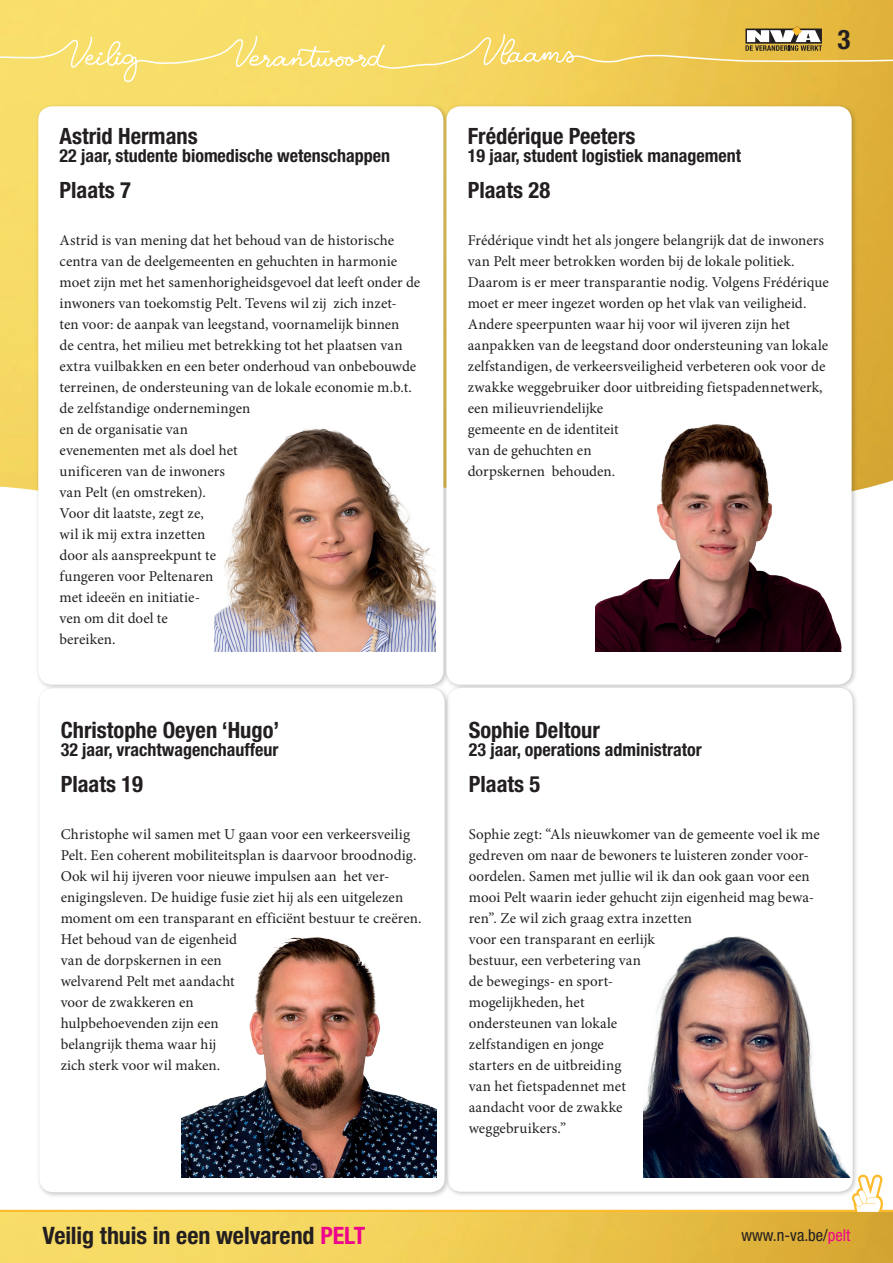
<style>
.page{position:relative;width:893px;height:1263px;background:#fff}
.page>*{position:absolute;margin:0;border:0;box-sizing:border-box;transform-origin:0 0}
.t1{font:700 condensed 27px "Helvetica Neue LT Std";color:#231f20}
.t2{font:700 condensed 24px "Helvetica Neue LT Std";letter-spacing:-.005em;color:#231f20}
.t3{font:700 condensed 22.5px "Helvetica Neue LT Std";color:#231f20}
.t4{font:700 condensed 18px "Helvetica Neue LT Std";color:#231f20}
.t5{font:condensed 16.5px "Helvetica Neue LT Std";color:#231f20}
.t6{font:15px/21px "Minion Pro";color:#231f20}
.t7{font:condensed 15px "Helvetica Neue LT Std";color:#231f20}
.s1{color:#ed028c}
</style>
<div class="page">
<img style="left:0;top:0;width:893px;height:464px">
<svg style="left:0;top:464px;width:893px;height:27px;background:#e9c865"></svg>
<img style="left:0;top:1212px;width:893px;height:51px">
<svg style="left:0;top:26px;width:893px;height:56px;background:#f0d265"></svg>
<svg style="left:0;top:1174px;width:893px;height:38px"></svg>
<div style="left:38px;top:106px;width:405px;height:579px;background:#fff;border-radius:14px"></div>
<div style="left:443px;top:103px;width:414px;height:588px;background:#231f20;opacity:.25"></div>
<div style="left:446px;top:106px;width:406px;height:579px;background:#fff;border-radius:14px"></div>
<img style="left:215px;top:428px;width:221px;height:224px">
<img style="left:596px;top:424px;width:245px;height:227px">
<div style="left:444px;top:685px;width:415px;height:513px;background:#231f20;opacity:.25"></div>
<div style="left:448px;top:688px;width:405px;height:504px;background:#fff;border-radius:14px"></div>
<img style="left:643px;top:936px;width:207px;height:242px">
<div style="left:36px;top:685px;width:414px;height:513px;background:#231f20;opacity:.25"></div>
<div style="left:39px;top:688px;width:406px;height:504px;background:#fff;border-radius:14px"></div>
<img style="left:182px;top:937px;width:255px;height:241px">
<h3 class="t3" style="left:60px;top:122px;width:140px">Astrid Hermans</h3>
<p class="t4" style="left:60px;top:145px;width:332px">22 jaar, studente biomedische wetenschappen</p>
<h3 class="t3" style="left:60px;top:176px;width:73px">Plaats 7</h3>
<p class="t6" style="left:60px;top:229px;width:362px">Astrid is van mening dat het behoud van de historische centra van de deelgemeenten en gehuchten in harmonie moet zijn met het samenhorigheidsgevoel dat leeft onder de inwoners van toekomstig Pelt. Tevens wil zij zich inzet-<br>ten voor: de aanpak van leegstand, voornamelijk binnen<br>de centra, het milieu met betrekking tot het plaatsen van extra vuilbakken en een beter onderhoud van onbebouwde terreinen, de ondersteuning van de lokale economie m.b.t. de zelfstandige ondernemingen<br>en de organisatie van<br>evenementen met als doel het<br>unificeren van de inwoners<br>van Pelt (en omstreken).<br>Voor dit laatste, zegt ze,<br>wil ik mij extra inzetten<br>door als aanspreekpunt te<br>fungeren voor Peltenaren<br>met ideeën en initiatie-<br>ven om dit doel te<br>bereiken.</p>
<h3 class="t3" style="left:61px;top:716px;width:220px">Christophe Oeyen ‘Hugo’</h3>
<p class="t4" style="left:61px;top:739px;width:219px">32 jaar, vrachtwagenchauffeur</p>
<h3 class="t3" style="left:61px;top:770px;width:84px">Plaats 19</h3>
<p class="t6" style="left:61px;top:823px;width:362px">Christophe wil samen met U gaan voor een verkeersveilig Pelt. Een coherent mobiliteitsplan is daarvoor broodnodig.<br>Ook wil hij ijveren voor nieuwe impulsen aan het ver&shy;enigingsleven. De huidige fusie ziet hij als een uitgelezen moment om een transparant en efficiënt bestuur te creëren.<br>Het behoud van de eigenheid<br>van de dorpskernen in een<br>welvarend Pelt met aandacht<br>voor de zwakkeren en<br>hulpbehoevenden zijn een<br>belangrijk thema waar hij<br>zich sterk voor wil maken.</p>
<h1 class="t1" style="left:837px;top:23px;width:14px">3</h1>
<h3 class="t3" style="left:468px;top:122px;width:169px">Frédérique Peeters</h3>
<p class="t4" style="left:468px;top:145px;width:275px">19 jaar, student logistiek management</p>
<h3 class="t3" style="left:468px;top:176px;width:84px">Plaats 28</h3>
<p class="t6" style="left:468px;top:229px;width:362px">Frédérique vindt het als jongere belangrijk dat de inwoners van Pelt meer betrokken worden bij de lokale politiek.<br>Daarom is er meer transparantie nodig. Volgens Frédérique moet er meer ingezet worden op het vlak van veiligheid.<br>Andere speerpunten waar hij voor wil ijveren zijn het aanpakken van de leegstand door ondersteuning van lokale zelfstandigen, de verkeersveiligheid verbeteren ook voor de zwakke weggebruiker door uitbreiding fietspadennetwerk, een milieuvriendelijke<br>gemeente en de identiteit<br>van de gehuchten en<br>dorpskernen behouden.</p>
<p class="t7" style="left:465px;top:397px;width:262px">Functie &amp; bijschrift foto Functie &amp; bijschrift foto</p>
<h3 class="t3" style="left:469px;top:716px;width:133px">Sophie Deltour</h3>
<p class="t4" style="left:469px;top:739px;width:234px">23 jaar, operations administrator</p>
<h3 class="t3" style="left:469px;top:770px;width:73px">Plaats 5</h3>
<p class="t6" style="left:469px;top:823px;width:352px">Sophie zegt: “Als nieuwkomer van de gemeente voel ik me gedreven om naar de bewoners te luisteren zonder voor&shy;oordelen. Samen met jullie wil ik dan ook gaan voor een mooi Pelt waarin ieder gehucht zijn eigenheid mag bewa&shy;ren”. Ze wil zich graag extra inzetten<br>voor een transparant en eerlijk<br>bestuur, een verbetering van<br>de bewegings- en sport-<br>mogelijkheden, het<br>ondersteunen van lokale<br>zelfstandigen en jonge<br>starters en de uitbreiding<br>van het fietspadennet met<br>aandacht voor de zwakke<br>weggebruikers.”</p>
<h2 class="t2" style="left:43px;top:1221px;width:324px">Veilig thuis in een welvarend <span class="s1">PELT</span></h2>
<p class="t5" style="left:741px;top:1225px;width:111px">www.n-va.be/<span class="s1">pelt</span></p>
</div>
